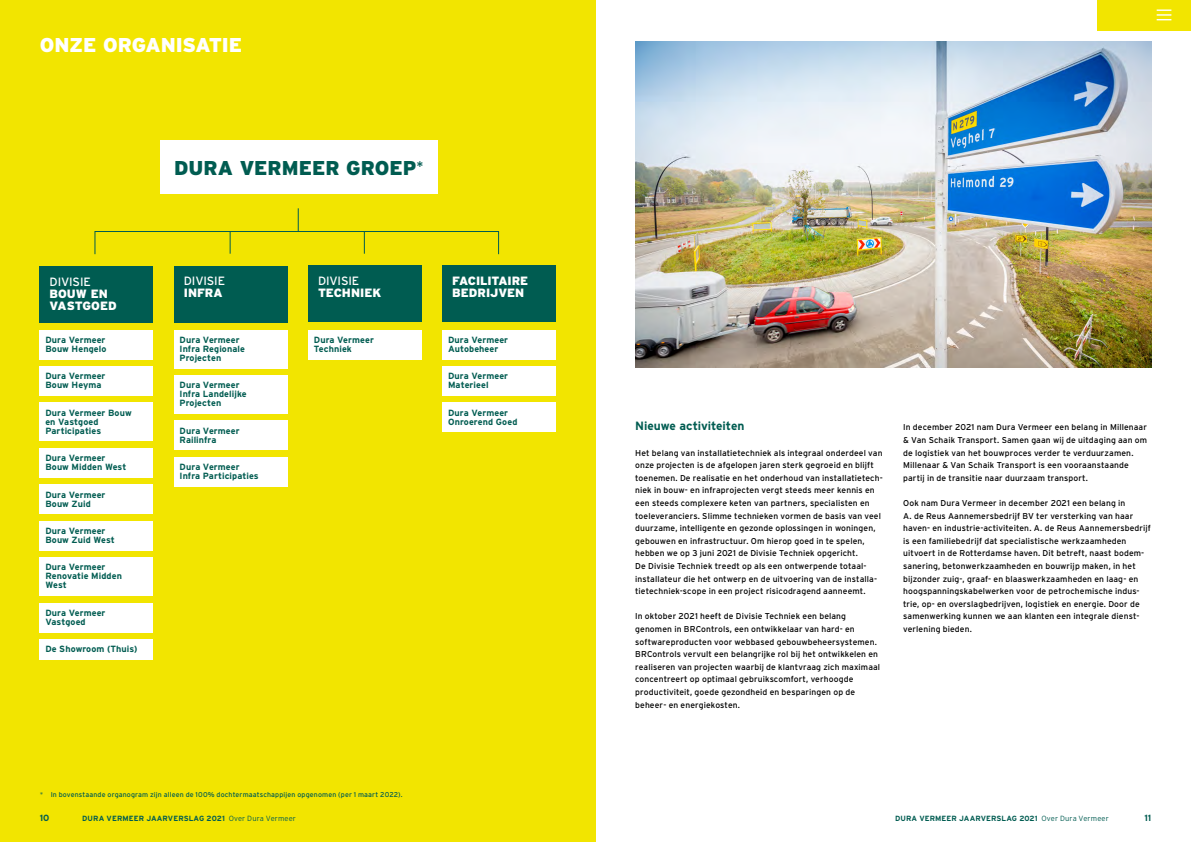
<style>
.page{position:relative;width:1191px;height:842px;background:#fff}
.page>*{position:absolute;margin:0;border:0;box-sizing:border-box;transform-origin:0 0}
.t1{font:900 20px "Interstate";color:#005c51}
.t2{font:900 20px "Interstate";letter-spacing:-.015em;color:#fff}
.t3{font:900 12px/12px "Interstate";letter-spacing:-.005em;color:#fff}
.t4{font:12px "Interstate";letter-spacing:-.01em;color:#fff}
.t5{font:700 12px "Interstate";letter-spacing:-.005em;color:#005c51}
.t6{font:700 9px/9px "Interstate";letter-spacing:.01em;color:#005c51}
.t7{font:8.5px/12.6px "Interstate";letter-spacing:.015em;color:#000}
.t8{font:700 7.5px "Interstate";letter-spacing:.01em;color:#005c51}
.t9{font:7px "Interstate";letter-spacing:.02em;color:#005c51}
.s1{font-weight:300}
</style>
<div class="page">
<div style="left:0;top:0;width:595px;height:842px;background:#f2e500"></div>
<div style="left:40px;top:330px;width:113px;height:29px;background:#fff"></div>
<div style="left:40px;top:366px;width:113px;height:30px;background:#fff"></div>
<div style="left:40px;top:403px;width:113px;height:38px;background:#fff"></div>
<div style="left:40px;top:448px;width:113px;height:30px;background:#fff"></div>
<div style="left:40px;top:485px;width:113px;height:29px;background:#fff"></div>
<div style="left:40px;top:521px;width:113px;height:29px;background:#fff"></div>
<div style="left:40px;top:557px;width:113px;height:39px;background:#fff"></div>
<div style="left:40px;top:603px;width:113px;height:29px;background:#fff"></div>
<div style="left:40px;top:639px;width:113px;height:21px;background:#fff"></div>
<div style="left:174px;top:330px;width:113px;height:38px;background:#fff"></div>
<div style="left:174px;top:375px;width:113px;height:39px;background:#fff"></div>
<div style="left:174px;top:421px;width:113px;height:29px;background:#fff"></div>
<div style="left:174px;top:457px;width:113px;height:30px;background:#fff"></div>
<div style="left:442px;top:330px;width:114px;height:29px;background:#fff"></div>
<div style="left:442px;top:366px;width:114px;height:30px;background:#fff"></div>
<div style="left:442px;top:403px;width:114px;height:29px;background:#fff"></div>
<div style="left:308px;top:330px;width:113px;height:29px;background:#fff"></div>
<div style="left:174px;top:266px;width:113px;height:56px;background:#005c51"></div>
<div style="left:308px;top:265px;width:113px;height:57px;background:#005c51"></div>
<div style="left:442px;top:265px;width:114px;height:57px;background:#005c51"></div>
<div style="left:40px;top:267px;width:113px;height:56px;background:#005c51"></div>
<div style="left:94px;top:231px;width:405px;height:24px;border:1px solid #005c51"></div>
<svg style="left:230px;top:231px;width:1px;height:23px"></svg>
<svg style="left:364px;top:231px;width:1px;height:23px"></svg>
<svg style="left:298px;top:208px;width:1px;height:23px"></svg>
<div style="left:160px;top:140px;width:278px;height:54px;background:#fff"></div>
<img style="left:635px;top:41px;width:516px;height:326px">
<div style="left:1097px;top:0;width:94px;height:31px;background:#f2e500"></div>
<svg style="left:1156px;top:10px;width:15px;height:10px"></svg>
<h1 class="t2" style="left:40px;top:34px;width:204px">ONZE ORGANISATIE</h1>
<h1 class="t1" style="left:174px;top:157px;width:251px">DURA VERMEER GROEP<sup>*</sup></h1>
<h2 class="t4" style="left:50px;top:275px;width:43px">DIVISIE</h2>
<h2 class="t3" style="left:50px;top:288px;width:69px">BOUW EN<br>VASTGOED</h2>
<h2 class="t4" style="left:184px;top:274px;width:43px">DIVISIE</h2>
<h2 class="t3" style="left:184px;top:287px;width:40px">INFRA</h2>
<h2 class="t4" style="left:318px;top:274px;width:43px">DIVISIE</h2>
<h2 class="t3" style="left:318px;top:286px;width:65px">TECHNIEK</h2>
<h2 class="t3" style="left:452px;top:274px;width:77px">FACILITAIRE<br>BEDRIJVEN</h2>
<p class="t6" style="left:45px;top:335px;width:63px">Dura Vermeer<br>Bouw Hengelo</p>
<p class="t6" style="left:45px;top:371px;width:62px">Dura Vermeer<br>Bouw Heyma</p>
<p class="t6" style="left:45px;top:408px;width:88px">Dura Vermeer Bouw en Vastgoed<br>Participaties</p>
<p class="t6" style="left:45px;top:453px;width:83px">Dura Vermeer<br>Bouw Midden West</p>
<p class="t6" style="left:45px;top:490px;width:62px">Dura Vermeer<br>Bouw Zuid</p>
<p class="t6" style="left:45px;top:526px;width:71px">Dura Vermeer<br>Bouw Zuid West</p>
<p class="t6" style="left:45px;top:563px;width:78px">Dura Vermeer<br>Renovatie Midden<br>West</p>
<p class="t6" style="left:45px;top:608px;width:62px">Dura Vermeer<br>Vastgoed</p>
<p class="t6" style="left:45px;top:644px;width:94px">De Showroom (Thuis)</p>
<p class="t6" style="left:180px;top:335px;width:67px">Dura Vermeer<br>Infra Regionale<br>Projecten</p>
<p class="t6" style="left:180px;top:380px;width:69px">Dura Vermeer<br>Infra Landelijke<br>Projecten</p>
<p class="t6" style="left:180px;top:426px;width:62px">Dura Vermeer<br>Railinfra</p>
<p class="t6" style="left:180px;top:462px;width:81px">Dura Vermeer<br>Infra Participaties</p>
<p class="t6" style="left:314px;top:335px;width:62px">Dura Vermeer<br>Techniek</p>
<p class="t6" style="left:448px;top:335px;width:62px">Dura Vermeer<br>Autobeheer</p>
<p class="t6" style="left:448px;top:371px;width:62px">Dura Vermeer<br>Materieel</p>
<p class="t6" style="left:448px;top:408px;width:71px">Dura Vermeer<br>Onroerend Goed</p>
<h2 class="t5" style="left:635px;top:419px;width:111px">Nieuwe activiteiten</h2>
<p class="t7" style="left:635px;top:446px;width:249px">Het belang van installatietechniek als integraal onderdeel van onze projecten is de afgelopen jaren sterk gegroeid en blijft toenemen. De realisatie en het onderhoud van installatietech&shy;niek in bouw- en infraprojecten vergt steeds meer kennis en een steeds complexere keten van partners, specialisten en toeleveranciers. Slimme technieken vormen de basis van veel duurzame, intelligente en gezonde oplossingen in woningen, gebouwen en infrastructuur. Om hierop goed in te spelen, hebben we op 3 juni 2021 de Divisie Techniek opgericht.<br>De Divisie Techniek treedt op als een ontwerpende totaal&shy;installateur die het ontwerp en de uitvoering van de installa&shy;tietechniek-scope in een project risicodragend aanneemt.</p>
<p class="t7" style="left:635px;top:610px;width:246px">In oktober 2021 heeft de Divisie Techniek een belang genomen in BRControls, een ontwikkelaar van hard- en softwareproducten voor webbased gebouwbeheersystemen.<br>BRControls vervult een belangrijke rol bij het ontwikkelen en realiseren van projecten waarbij de klantvraag zich maximaal concentreert op optimaal gebruikscomfort, verhoogde productiviteit, goede gezondheid en besparingen op de beheer- en energiekosten.</p>
<p class="t7" style="left:903px;top:421px;width:245px">In december 2021 nam Dura Vermeer een belang in Millenaar &amp; Van Schaik Transport. Samen gaan wij de uitdaging aan om de logistiek van het bouwproces verder te verduurzamen.<br>Millenaar &amp; Van Schaik Transport is een vooraanstaande partij in de transitie naar duurzaam transport.</p>
<p class="t7" style="left:903px;top:497px;width:249px">Ook nam Dura Vermeer in december 2021 een belang in<br>A. de Reus Aannemersbedrijf BV ter versterking van haar haven- en industrie-activiteiten. A. de Reus Aannemersbedrijf is een familiebedrijf dat specialistische werkzaamheden uitvoert in de Rotterdamse haven. Dit betreft, naast bodem&shy;sanering, betonwerkzaamheden en bouwrijp maken, in het bijzonder zuig-, graaf- en blaaswerkzaamheden en laag- en hoogspanningskabelwerken voor de petrochemische indus&shy;trie, op- en overslagbedrijven, logistiek en energie. Door de samenwerking kunnen we aan klanten een integrale dienst&shy;verlening bieden.</p>
<p class="t9" style="left:40px;top:790px;width:364px"><span class="s1">*</span> In bovenstaande organogram zijn alleen de 100% dochtermaatschappijen opgenomen (per 1 maart 2022).</p>
<p class="t6" style="left:40px;top:813px;width:11px">10</p>
<p class="t8" style="left:82px;top:814px;width:215px">DURA VERMEER JAARVERSLAG 2021 <span class="s1">Over Dura Vermeer</span></p>
<p class="t8" style="left:895px;top:814px;width:215px">DURA VERMEER JAARVERSLAG 2021 <span class="s1">Over Dura Vermeer</span></p>
<p class="t6" style="left:1144px;top:813px;width:8px">11</p>
</div>
